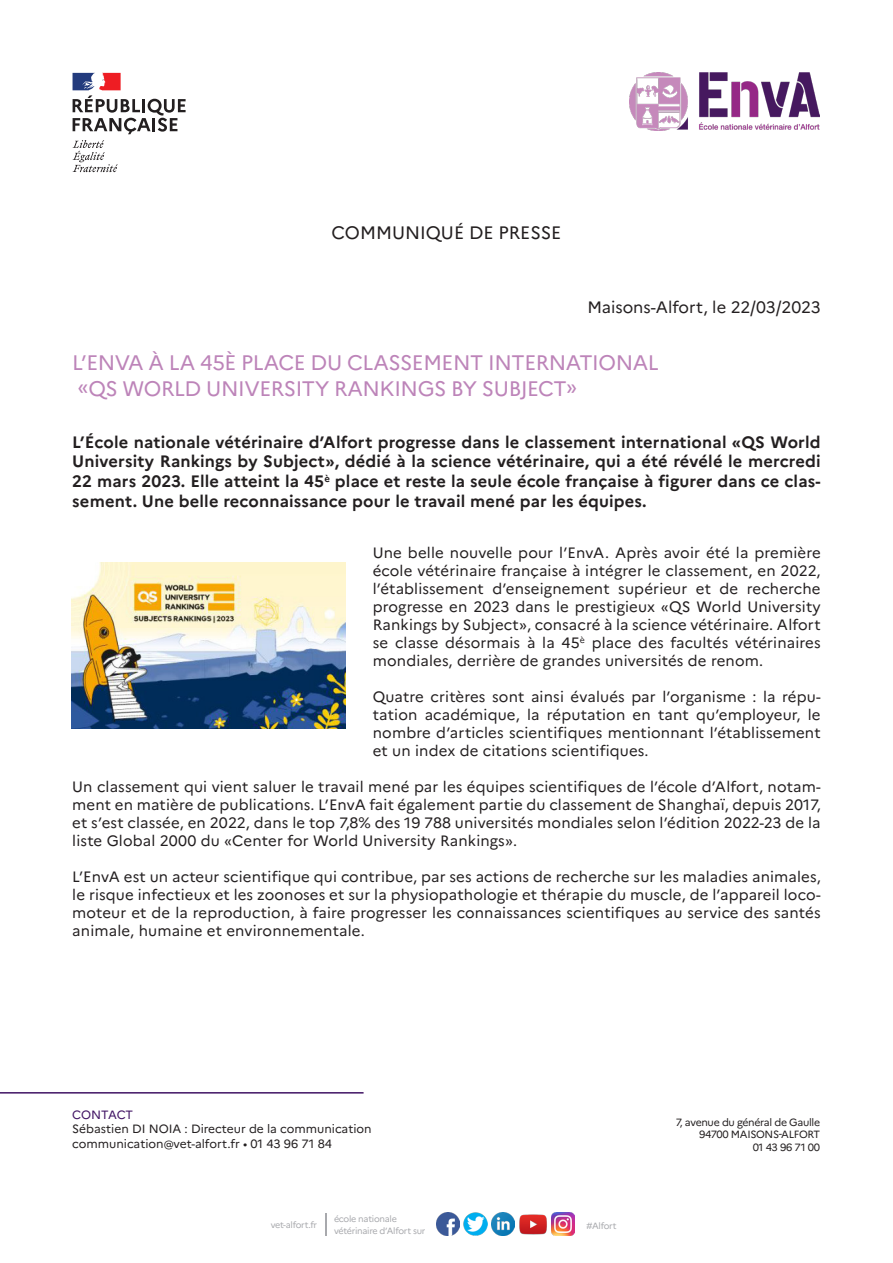
<style>
.page{position:relative;width:893px;height:1263px;background:#fff}
.page>*{position:absolute;margin:0;border:0;box-sizing:border-box;transform-origin:0 0}
.t1{font:21px "Marianne";letter-spacing:-.02em;color:#bd84b9}
.t2{font:18px "Marianne";color:#231f20}
.t3{font:700 16.5px/19.8px "Marianne";letter-spacing:.01em;color:#231f20;text-align:justify}
.t4{font:16.5px "Marianne";color:#231f20}
.t5{font:15px/18px "Marianne";letter-spacing:.01em;color:#231f20;text-align:justify}
.t6{font:12px "Marianne";color:#231f20}
.t7{font:12px "Marianne";letter-spacing:-.01em;color:#411464}
.t8{font:10.5px "Marianne";letter-spacing:-.03em;color:#231f20}
.t9{font:9px "Marianne";letter-spacing:-.03em;color:#a8a9ad}
</style>
<div class="page">
<hr style="left:0;top:1092px;width:364px;height:1px;background:#411464">
<img style="left:630px;top:72px;width:189px;height:59px">
<svg style="left:73px;top:140px;width:45px;height:32px"></svg>
<svg style="left:73px;top:73px;width:113px;height:61px"></svg>
<img style="left:436px;top:1213px;width:23px;height:23px">
<img style="left:519px;top:1214px;width:28px;height:21px">
<img style="left:464px;top:1213px;width:23px;height:23px">
<img style="left:492px;top:1213px;width:23px;height:23px">
<svg style="left:325px;top:1213px;width:1px;height:23px"></svg>
<img style="left:551px;top:1213px;width:23px;height:23px">
<img style="left:71px;top:563px;width:275px;height:165px">
<p class="t2" style="left:332px;top:221px;width:231px">COMMUNIQUÉ DE PRESSE</p>
<p class="t4" style="left:587px;top:297px;width:235px">Maisons-Alfort, le 22/03/2023</p>
<p class="t1" style="left:72px;top:350px;width:588px">L’ENVA À LA 45È PLACE DU CLASSEMENT INTERNATIONAL</p>
<p class="t1" style="left:78px;top:375px;width:501px">«QS WORLD UNIVERSITY RANKINGS BY SUBJECT»</p>
<p class="t3" style="left:72px;top:432px;width:750px">L’École nationale vétérinaire d’Alfort progresse dans le classement international «QS World University Rankings by Subject», dédié à la science vétérinaire, qui a été révélé le mercredi 22 mars 2023. Elle atteint la 45<sup>è</sup> place et reste la seule école française à figurer dans ce clas&shy;sement. Une belle reconnaissance pour le travail mené par les équipes.</p>
<p class="t5" style="left:373px;top:544px;width:449px">Une belle nouvelle pour l’EnvA. Après avoir été la première école vétérinaire française à intégrer le classement, en 2022, l’établissement d’enseignement supérieur et de recherche progresse en 2023 dans le prestigieux «QS World University Rankings by Subject», consacré à la science vétérinaire. Alfort se classe désormais à la 45<sup>è</sup> place des facultés vétérinaires mondiales, derrière de grandes universités de renom.</p>
<p class="t5" style="left:373px;top:688px;width:449px">Quatre critères sont ainsi évalués par l’organisme : la répu&shy;tation académique, la réputation en tant qu’employeur, le nombre d’articles scientifiques mentionnant l’établissement et un index de citations scientifiques.</p>
<p class="t5" style="left:72px;top:778px;width:750px">Un classement qui vient saluer le travail mené par les équipes scientifiques de l’école d’Alfort, notam&shy;ment en matière de publications. L’EnvA fait également partie du classement de Shanghaï, depuis 2017, et s’est classée, en 2022, dans le top 7,8% des 19 788 universités mondiales selon l’édition 2022-23 de la liste Global 2000 du «Center for World University Rankings».</p>
<p class="t5" style="left:72px;top:868px;width:750px">L’EnvA est un acteur scientifique qui contribue, par ses actions de recherche sur les maladies animales, le risque infectieux et les zoonoses et sur la physiopathologie et thérapie du muscle, de l’appareil loco&shy;moteur et de la reproduction, à faire progresser les connaissances scientifiques au service des santés animale, humaine et environnementale.</p>
<p class="t7" style="left:72px;top:1107px;width:62px">CONTACT</p>
<p class="t6" style="left:72px;top:1122px;width:301px">Sébastien DI NOIA : Directeur de la communication</p>
<p class="t6" style="left:72px;top:1136px;width:261px">communication@vet-alfort.fr • 01 43 96 71 84</p>
<p class="t9" style="left:271px;top:1219px;width:48px">vet-alfort.fr</p>
<p class="t9" style="left:334px;top:1213px;width:64px">école nationale</p>
<p class="t9" style="left:334px;top:1225px;width:93px">vétérinaire d’Alfort sur</p>
<p class="t9" style="left:587px;top:1220px;width:31px">#Alfort</p>
<p class="t8" style="left:676px;top:1116px;width:146px">7, avenue du général de Gaulle</p>
<p class="t8" style="left:699px;top:1128px;width:123px">94700 MAISONS-ALFORT</p>
<p class="t8" style="left:753px;top:1140px;width:69px">01 43 96 71 00</p>
</div>
